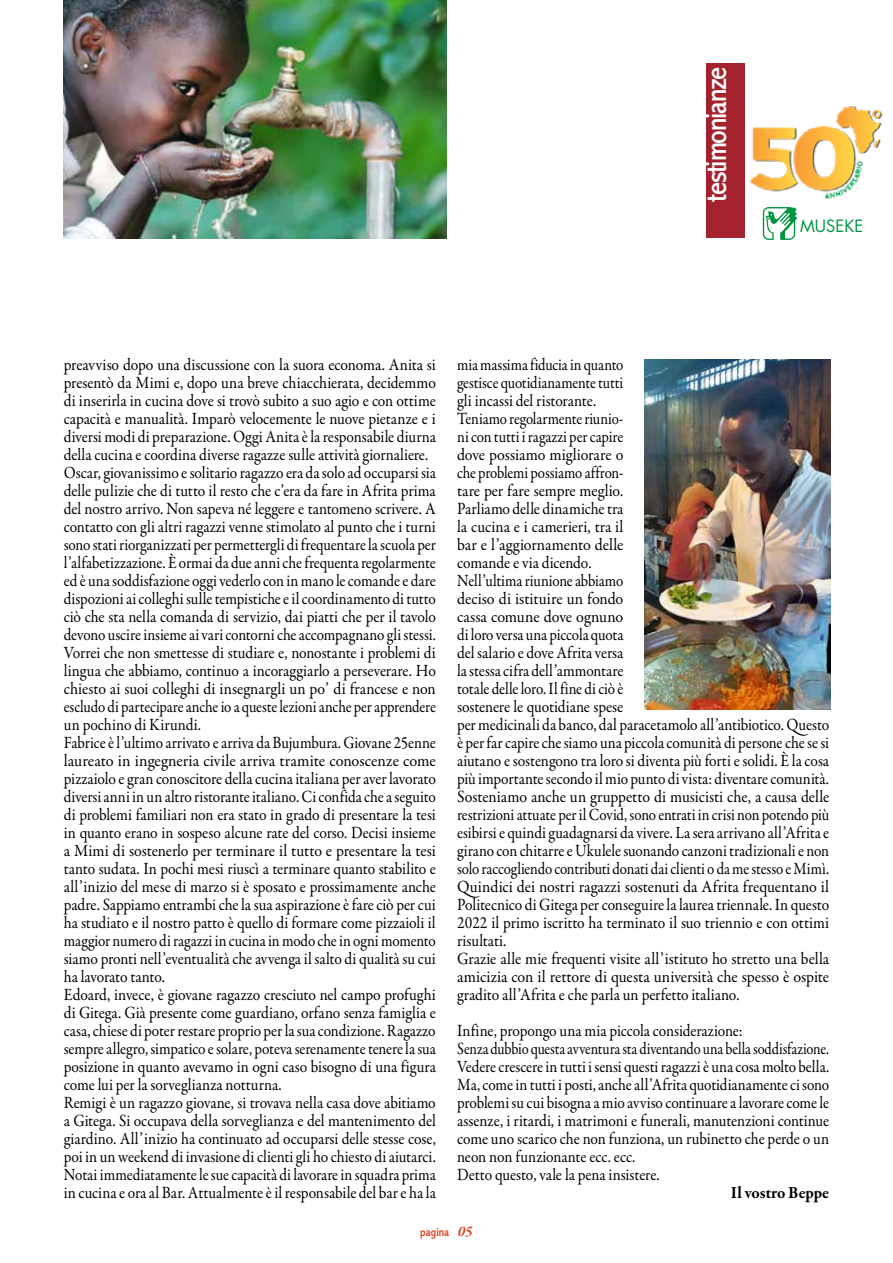
<style>
.page{position:relative;width:893px;height:1263px;background:#fff}
.page>*{position:absolute;margin:0;border:0;box-sizing:border-box;transform-origin:0 0}
.t1{font:condensed 30px "Abadi MT Std";letter-spacing:-.04em;color:#fff}
.t2{font:17.25px/18px "Garamond Premr Pro";letter-spacing:-.005em;color:#000;scale:.91 1}
.t3{font:17.25px/18px "Garamond Premr Pro";letter-spacing:-.005em;color:#000;scale:.86 1}
.t4{font:17.25px/18px "Garamond Premr Pro";letter-spacing:-.005em;color:#000;scale:.9 1}
.t5{font:700 17.25px "Garamond Premr Pro";color:#000;scale:.94 1}
.t6{font:16.5px "Futura Std";color:#009641}
.t7{font:condensed 12px "Abadi MT Std";color:#e63312}
.s1{font-family:"Garamond Premr Pro";font-weight:600;font-style:italic;font-stretch:normal;font-size:15px}
</style>
<div class="page">
<img style="left:749px;top:106px;width:134px;height:94px">
<svg style="left:763px;top:207px;width:34px;height:33px"></svg>
<div style="left:706px;top:64px;width:38px;height:174px;background:#a3222d"></div>
<img style="left:64px;top:0;width:382px;height:238px">
<img style="left:645px;top:359px;width:186px;height:350px">
<h1 class="t1" style="left:700px;top:202px;width:137px;rotate:-90deg">testimonianze</h1>
<p class="t6" style="left:800px;top:215px;width:65px">MUSEKE</p>
<p class="t2" style="left:64px;top:356px;width:410px">preavviso dopo una discussione con la suora economa. Anita si presentò da Mimi e, dopo una breve chiacchierata, decidemmo di inserirla in cucina dove si trovò subito a suo agio e con ottime capacità e manualità. Imparò velocemente le nuove pietanze e i diversi modi di preparazione. Oggi Anita è la responsabile diurna della cucina e coordina diverse ragazze sulle attività giornaliere.<br>Oscar, giovanissimo e solitario ragazzo era da solo ad occuparsi sia delle pulizie che di tutto il resto che c’era da fare in Afrita prima del nostro arrivo. Non sapeva né leggere e tantomeno scrivere. A contatto con gli altri ragazzi venne stimolato al punto che i turni sono stati riorganizzati per permettergli di frequentare la scuola per l’alfabetizzazione. È ormai da due anni che frequenta regolarmente ed è una soddisfazione oggi vederlo con in mano le comande e dare dispozioni ai colleghi sulle tempistiche e il coordinamento di tutto ciò che sta nella comanda di servizio, dai piatti che per il tavolo devono uscire insieme ai vari contorni che accompagnano gli stessi.<br>Vorrei che non smettesse di studiare e, nonostante i problemi di lingua che abbiamo, continuo a incoraggiarlo a perseverare. Ho chiesto ai suoi colleghi di insegnargli un po’ di francese e non escludo di partecipare anche io a queste lezioni anche per apprendere un pochino di Kirundi.<br>Fabrice è l’ultimo arrivato e arriva da Bujumbura. Giovane 25enne laureato in ingegneria civile arriva tramite conoscenze come pizzaiolo e gran conoscitore della cucina italiana per aver lavorato diversi anni in un altro ristorante italiano. Ci confida che a seguito di problemi familiari non era stato in grado di presentare la tesi in quanto erano in sospeso alcune rate del corso. Decisi insieme a Mimi di sostenerlo per terminare il tutto e presentare la tesi tanto sudata. In pochi mesi riuscì a terminare quanto stabilito e all’inizio del mese di marzo si è sposato e prossimamente anche padre. Sappiamo entrambi che la sua aspirazione è fare ciò per cui ha studiato e il nostro patto è quello di formare come pizzaioli il maggior numero di ragazzi in cucina in modo che in ogni momento siamo pronti nell’eventualità che avvenga il salto di qualità su cui ha lavorato tanto.<br>Edoard, invece, è giovane ragazzo cresciuto nel campo profughi di Gitega. Già presente come guardiano, orfano senza famiglia e casa, chiese di poter restare proprio per la sua condizione. Ragazzo sempre allegro, simpatico e solare, poteva serenamente tenere la sua posizione in quanto avevamo in ogni caso bisogno di una figura come lui per la sorveglianza notturna.<br>Remigi è un ragazzo giovane, si trovava nella casa dove abitiamo a Gitega. Si occupava della sorveglianza e del mantenimento del giardino. All’inizio ha continuato ad occuparsi delle stesse cose, poi in un weekend di invasione di clienti gli ho chiesto di aiutarci.<br>Notai immediatamente le sue capacità di lavorare in squadra prima in cucina e ora al Bar. Attualmente è il responsabile del bar e ha la</p>
<p class="t3" style="left:457px;top:356px;width:434px">mia massima fiducia in quanto<br>gestisce quotidianamente tutti<br>gli incassi del ristorante.<br>Teniamo regolarmente riunio-<br>ni con tutti i ragazzi per capire<br>dove possiamo migliorare o<br>che problemi possiamo affron-<br>tare per fare sempre meglio.<br>Parliamo delle dinamiche tra<br>la cucina e i camerieri, tra il<br>bar e l’aggiornamento delle<br>comande e via dicendo.<br>Nell’ultima riunione abbiamo<br>deciso di istituire un fondo<br>cassa comune dove ognuno<br>di loro versa una piccola quota<br>del salario e dove Afrita versa<br>la stessa cifra dell’ammontare<br>totale delle loro. Il fine di ciò è<br>sostenere le quotidiane spese<br>per medicinali da banco, dal paracetamolo all’antibiotico. Questo è per far capire che siamo una piccola comunità di persone che se si aiutano e sostengono tra loro si diventa più forti e solidi. È la cosa più importante secondo il mio punto di vista: diventare comunità.<br>Sosteniamo anche un gruppetto di musicisti che, a causa delle restrizioni attuate per il Covid, sono entrati in crisi non potendo più esibirsi e quindi guadagnarsi da vivere. La sera arrivano all’Afrita e girano con chitarre e Ukulele suonando canzoni tradizionali e non solo raccogliendo contributi donati dai clienti o da me stesso e Mimì.<br>Quindici dei nostri ragazzi sostenuti da Afrita frequentano il Politecnico di Gitega per conseguire la laurea triennale. In questo 2022 il primo iscritto ha terminato il suo triennio e con ottimi risultati.<br>Grazie alle mie frequenti visite all’istituto ho stretto una bella amicizia con il rettore di questa università che spesso è ospite gradito all’Afrita e che parla un perfetto italiano.</p>
<p class="t4" style="left:457px;top:1022px;width:415px">Infine, propongo una mia piccola considerazione:<br>Senza dubbio questa avventura sta diventando una bella soddisfazione.<br>Vedere crescere in tutti i sensi questi ragazzi è una cosa molto bella.<br>Ma, come in tutti i posti, anche all’Afrita quotidianamente ci sono problemi su cui bisogna a mio avviso continuare a lavorare come le assenze, i ritardi, i matrimoni e funerali, manutenzioni continue come uno scarico che non funziona, un rubinetto che perde o un neon non funzionante ecc. ecc.<br>Detto questo, vale la pena insistere.</p>
<p class="t5" style="left:731px;top:1182px;width:106px">Il vostro Beppe</p>
<p class="t7" style="left:420px;top:1225px;width:54px">pagina <span class="s1">05</span></p>
</div>
